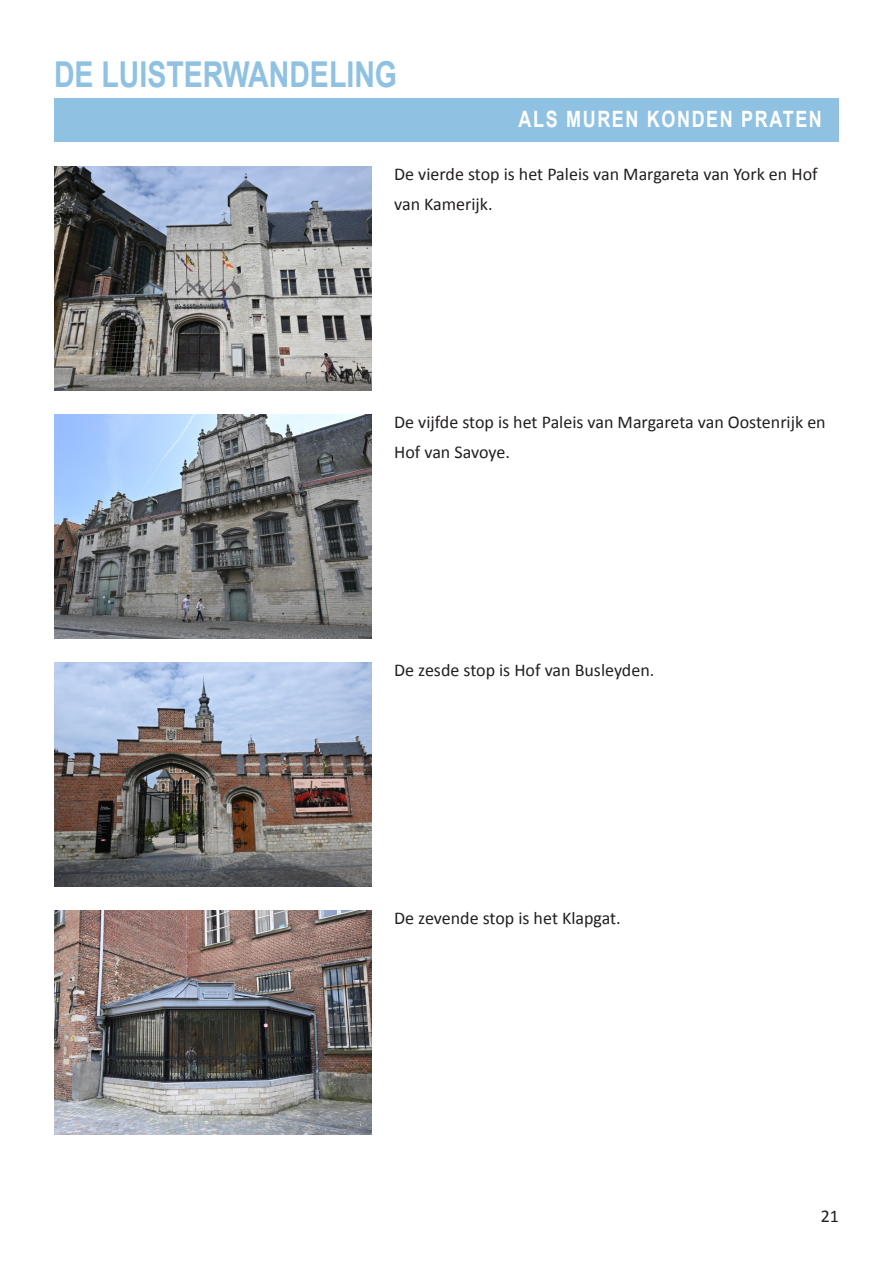
<style>
.page{position:relative;width:893px;height:1263px;background:#fff}
.page>*{position:absolute;margin:0;border:0;box-sizing:border-box;transform-origin:0 0}
.t1{font:700 35.7px "Arial";color:#8fc1e3;scale:.8 1}
.t2{font:700 22.5px "Arial";letter-spacing:.09em;color:#fff;scale:.8 1}
.t3{font:18px/30px "Calibri";color:#231f20}
</style>
<div class="page">
<img style="left:54px;top:663px;width:317px;height:224px">
<img style="left:54px;top:911px;width:317px;height:224px">
<img style="left:54px;top:414px;width:317px;height:224px">
<img style="left:54px;top:166px;width:317px;height:224px">
<div style="left:54px;top:99px;width:785px;height:43px;background:#8fc1e3"></div>
<p class="t1" style="left:54px;top:51px;width:430px">DE LUISTERWANDELING</p>
<p class="t2" style="left:519px;top:104px;width:381px">ALS MUREN KONDEN PRATEN</p>
<p class="t3" style="left:394px;top:158px;width:425px">De vierde stop is het Paleis van Margareta van York en Hof van Kamerijk.</p>
<p class="t3" style="left:394px;top:406px;width:433px">De vijfde stop is het Paleis van Margareta van Oostenrijk en<br>Hof van Savoye.</p>
<p class="t3" style="left:394px;top:655px;width:262px">De zesde stop is Hof van Busleyden.</p>
<p class="t3" style="left:394px;top:903px;width:228px">De zevende stop is het Klapgat.</p>
<p class="t3" style="left:821px;top:1201px;width:20px">21</p>
</div>
